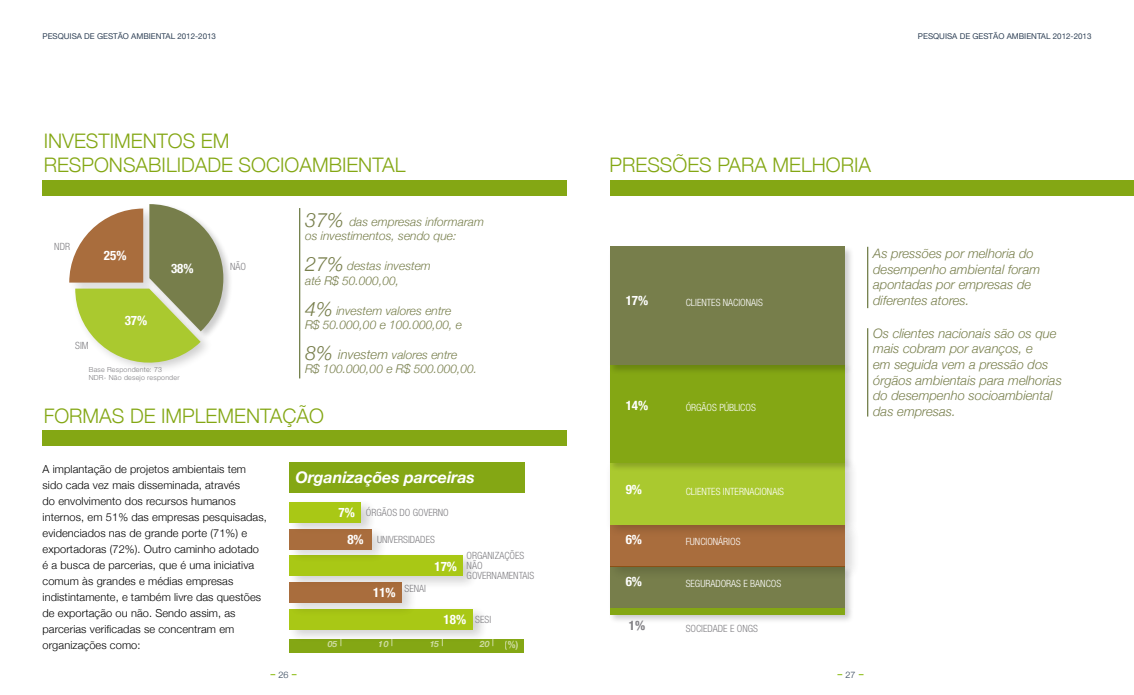
<style>
.page{position:relative;width:1134px;height:695px;background:#fff}
.page>*{position:absolute;margin:0;border:0;box-sizing:border-box;transform-origin:0 0}
.t1{font:300 20px "Helvetica Neue";color:#84a714}
.t2{font:italic 700 16px "Helvetica Neue";color:#fff}
.t3{font:italic 300 13px/15.6px "Helvetica Neue";color:#777e4b}
.t4{font:700 condensed 13px "Helvetica Neue LT Pro";color:#fff}
.t5{font:700 condensed 13px "Helvetica Neue LT Pro";color:#818084}
.t6{font:italic 300 12px/14.4px "Helvetica Neue";color:#777e4b}
.t7{font:300 11px/16px "Helvetica Neue";letter-spacing:.01em;color:#000}
.t8{font:300 condensed 10px/10px "Helvetica Neue LT Pro";color:#818084}
.t9{font:300 condensed 10px "Helvetica Neue LT Pro";color:#fff}
.t10{font:700 condensed 10px "Helvetica Neue LT Pro";color:#fff}
.t11{font:300 9px "Helvetica Neue";color:#304257}
.t12{font:italic 700 8.6px "Helvetica Neue";color:#fff}
.t13{font:8px "Helvetica Neue";color:#304257}
.t14{font:300 7px/8px "Helvetica Neue LT Pro";letter-spacing:.03em;color:#818084}
.s1{font-size:19.9px}
.s2{font-size:13px}
</style>
<div class="page">
<div style="left:608px;top:565px;width:246px;height:52px;background:#000;opacity:.2"></div>
<div style="left:609px;top:566px;width:235px;height:42px;background:#777e4b"></div>
<div style="left:607px;top:521px;width:254px;height:60px;background:#000;opacity:.2"></div>
<div style="left:609px;top:525px;width:235px;height:41px;background:#a96d3d"></div>
<div style="left:605px;top:456px;width:253px;height:81px;background:#000;opacity:.2"></div>
<div style="left:609px;top:462px;width:235px;height:62px;background:#aac92f"></div>
<div style="left:608px;top:363px;width:246px;height:108px;background:#000;opacity:.2"></div>
<div style="left:609px;top:365px;width:235px;height:97px;background:#84a714"></div>
<div style="left:43px;top:181px;width:524px;height:15px;background:#84a714"></div>
<div style="left:43px;top:430px;width:524px;height:15px;background:#84a714"></div>
<div style="left:610px;top:181px;width:524px;height:15px;background:#84a714"></div>
<div style="left:148px;top:203px;width:85px;height:137px;background:#000;opacity:.2"></div>
<svg style="left:69px;top:204px;width:154px;height:165px"></svg>
<hr style="left:299px;top:208px;width:1px;height:170px;background:#495916">
<hr style="left:867px;top:247px;width:1px;height:61px;background:#495916">
<hr style="left:867px;top:328px;width:1px;height:88px;background:#495916">
<div style="left:608px;top:245px;width:246px;height:129px;background:#000;opacity:.2"></div>
<div style="left:609px;top:247px;width:235px;height:118px;background:#777e4b"></div>
<div style="left:608px;top:606px;width:246px;height:18px;background:#000;opacity:.2"></div>
<div style="left:609px;top:608px;width:235px;height:6px;background:#84a714"></div>
<div style="left:289px;top:638px;width:235px;height:14px;background:#84a714"></div>
<div style="left:287px;top:498px;width:90px;height:38px;background:#000;opacity:.2"></div>
<div style="left:289px;top:502px;width:72px;height:20px;background:#a9c815"></div>
<div style="left:287px;top:551px;width:192px;height:39px;background:#000;opacity:.2"></div>
<div style="left:289px;top:555px;width:174px;height:21px;background:#a9c815"></div>
<div style="left:287px;top:605px;width:202px;height:38px;background:#000;opacity:.2"></div>
<div style="left:289px;top:609px;width:184px;height:20px;background:#a9c815"></div>
<div style="left:289px;top:462px;width:236px;height:30px;background:#84a714"></div>
<div style="left:287px;top:524px;width:101px;height:39px;background:#000;opacity:.2"></div>
<div style="left:289px;top:529px;width:83px;height:20px;background:#a96d3d"></div>
<div style="left:287px;top:578px;width:131px;height:38px;background:#000;opacity:.2"></div>
<div style="left:289px;top:582px;width:113px;height:20px;background:#a96d3d"></div>
<p class="t13" style="left:43px;top:31px;width:175px">PESQUISA DE GESTÃO AMBIENTAL 2012-2013</p>
<p class="t13" style="left:918px;top:31px;width:175px">PESQUISA DE GESTÃO AMBIENTAL 2012-2013</p>
<h1 class="t1" style="left:44px;top:129px;width:44px">Investimentos</h1>
<h1 class="t1" style="left:201px;top:129px;width:14px">em</h1>
<h1 class="t1" style="left:44px;top:153px;width:26px">Responsabilidade</h1>
<h1 class="t1" style="left:239px;top:153px;width:26px">Socioambiental</h1>
<h1 class="t1" style="left:609px;top:153px;width:26px">Press</h1>
<h1 class="t1" style="left:672px;top:153px;width:58px">ões para</h1>
<h1 class="t1" style="left:773px;top:153px;width:30px">Melhoria</h1>
<p class="t8" style="left:54px;top:242px;width:17px">ND R</p>
<p class="t4" style="left:104px;top:247px;width:24px">25%</p>
<p class="t8" style="left:75px;top:340px;width:14px">SIM</p>
<p class="t4" style="left:125px;top:312px;width:24px">37%</p>
<p class="t4" style="left:171px;top:260px;width:24px">38%</p>
<p class="t14" style="left:89px;top:365px;width:92px">Base Respondente: 73<br>NDR- Não desejo responder</p>
<p class="t8" style="left:230px;top:262px;width:17px">NÃO</p>
<p class="t6" style="left:305px;top:214px;width:180px"><span class="s1">37%</span> das empresas informaram os investimentos, sendo que:</p>
<p class="t6" style="left:305px;top:257px;width:127px;line-height:15.6px"><span class="s1">27%</span> destas investem até R$ 50.000,00,</p>
<p class="t6" style="left:305px;top:303px;width:159px"><span class="s1">4%</span> investem valores entre<br>R$ 50.000,00 e 100.000,00, e</p>
<p class="t6" style="left:305px;top:347px;width:173px"><span class="s1">8%</span> <span class="s2">investem</span> valores entre<br>R$ 100.000,00 e R$ 500.000,00.</p>
<h1 class="t1" style="left:44px;top:403px;width:26px">Formas</h1>
<h1 class="t1" style="left:130px;top:403px;width:45px">de implementação</h1>
<p class="t7" style="left:43px;top:461px;width:226px">A implantação de projetos ambientais tem sido cada vez mais disseminada, através<br>do envolvimento dos recursos humanos internos, em 51% das empresas pesquisadas, evidenciados nas de grande porte (71%) e exportadoras (72%). Outro caminho adotado é a busca de parcerias, que é uma iniciativa comum às grandes e médias empresas indistintamente, e também livre das questões de exportação ou não. Sendo assim, as parcerias verificadas se concentram em organizações como:</p>
<h2 class="t2" style="left:295px;top:467px;width:181px">Organizações parceiras</h2>
<p class="t8" style="left:366px;top:507px;width:84px">ÓRGÃOS DO GOVERNO</p>
<p class="t8" style="left:377px;top:534px;width:58px">UNIVERSIDADES</p>
<p class="t4" style="left:338px;top:504px;width:18px">7%</p>
<p class="t4" style="left:347px;top:531px;width:18px">8%</p>
<p class="t4" style="left:373px;top:585px;width:24px">11%</p>
<p class="t8" style="left:405px;top:582px;width:23px">SENAI</p>
<p class="t4" style="left:434px;top:558px;width:24px">17%</p>
<p class="t8" style="left:467px;top:550px;width:68px">ORGANIZAÇÕ ES<br>NÃO<br>GOVERNAMENTAIS</p>
<p class="t4" style="left:443px;top:611px;width:24px">18%</p>
<p class="t8" style="left:475px;top:614px;width:17px">SESI</p>
<p class="t12" style="left:328px;top:638px;width:11px">05</p>
<p class="t12" style="left:379px;top:638px;width:11px">10</p>
<p class="t12" style="left:429px;top:638px;width:11px">15</p>
<p class="t12" style="left:480px;top:638px;width:11px">20</p>
<p class="t10" style="left:505px;top:638px;width:15px">(%)</p>
<p class="t4" style="left:626px;top:292px;width:24px">17%</p>
<p class="t9" style="left:686px;top:296px;width:78px">CLIENTES NACIONAIS</p>
<p class="t4" style="left:626px;top:397px;width:24px">14%</p>
<p class="t9" style="left:686px;top:401px;width:71px">ÓRGÃOS PÚBLICOS</p>
<p class="t4" style="left:626px;top:481px;width:18px">9%</p>
<p class="t9" style="left:686px;top:486px;width:99px">CLIENTES INTERNACIONAIS</p>
<p class="t4" style="left:626px;top:531px;width:18px">6%</p>
<p class="t4" style="left:626px;top:573px;width:18px">6%</p>
<p class="t5" style="left:629px;top:617px;width:18px">1%</p>
<p class="t9" style="left:686px;top:536px;width:55px">FUNCIONÁRIOS</p>
<p class="t9" style="left:686px;top:578px;width:96px">SEGURADORAS E BANCOS</p>
<p class="t8" style="left:686px;top:623px;width:68px">SOCIEDADE E ONGS</p>
<p class="t11" style="left:278px;top:669px;width:12px">26</p>
<p class="t11" style="left:845px;top:669px;width:12px">27</p>
<p class="t3" style="left:873px;top:245px;width:169px">As pressões por melhoria do desempenho ambiental foram apontadas por empresas de diferentes atores.</p>
<p class="t3" style="left:873px;top:325px;width:190px">Os clientes nacionais são os que mais cobram por avanços, e<br>em seguida vem a pressão dos órgãos ambientais para melhorias do desempenho socioambiental das empresas.</p>
</div>
